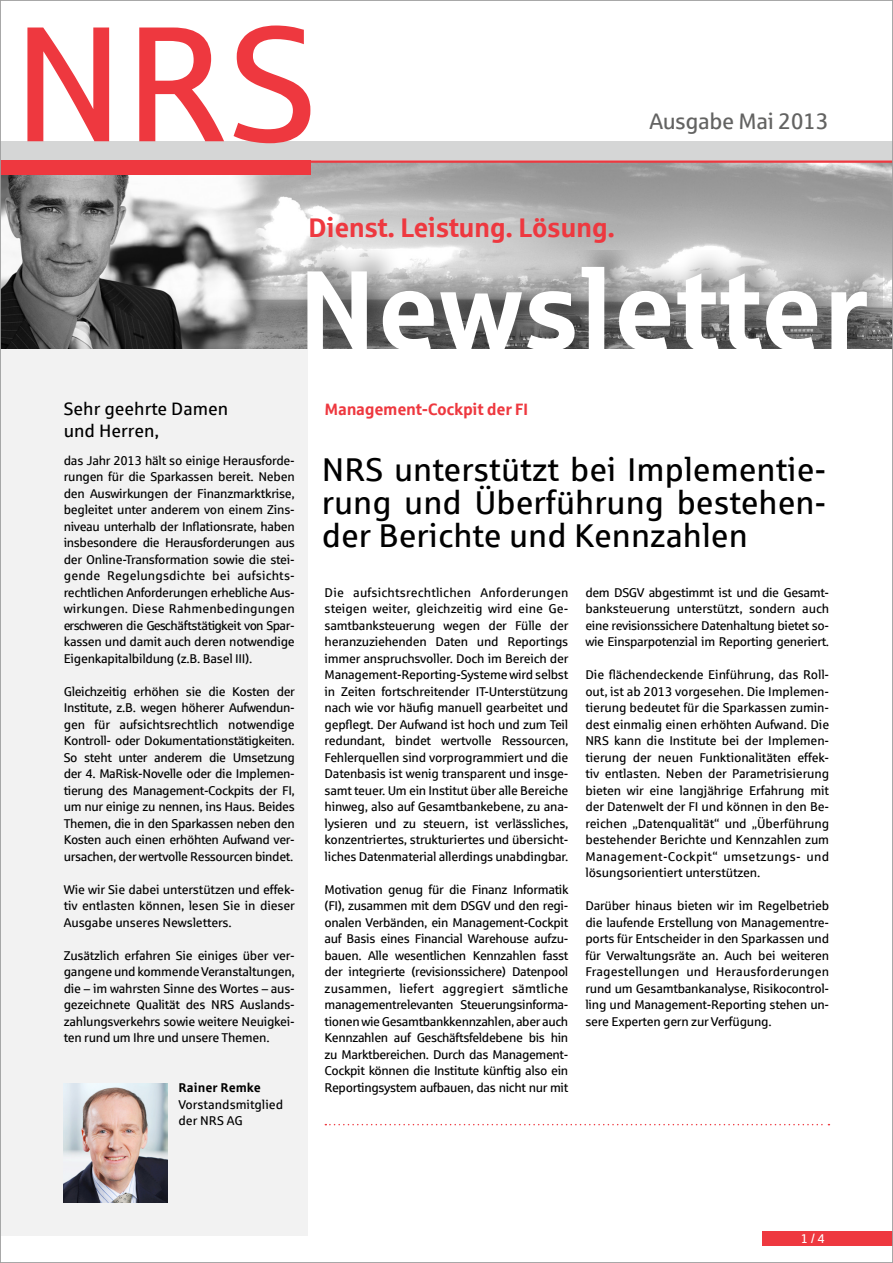
<style>
.page{position:relative;width:893px;height:1263px;background:#fff}
.page>*{position:absolute;margin:0;border:0;box-sizing:border-box;transform-origin:0 0}
.t1{font:700 112.8px "Sparkasse Rg";color:#fff}
.t2{font:33px/33px "Sparkasse Rg";color:#000;text-align:justify}
.t3{font:700 27px "Sparkasse Rg";letter-spacing:-.02em;color:#ee383f}
.t4{font:22.5px "Sparkasse Rg";letter-spacing:-.02em;color:#636362}
.t5{font:18px/22px "Sparkasse Rg";color:#000}
.t6{font:700 16.5px "Sparkasse Rg";letter-spacing:-.02em;color:#ee383f}
.t7{font:12.75px/16.5px "Sparkasse Rg";letter-spacing:-.02em;color:#000;text-align:justify}
.t8{font:12.75px/16.5px "Sparkasse Rg";color:#000}
.t9{font:700 12.75px "Sparkasse Rg";color:#000}
.t10{font:12.75px "Sparkasse Rg";color:#fff}
</style>
<div class="page">
<div style="left:763px;top:1231px;width:130px;height:15px;background:#ee383f"></div>
<div style="left:0;top:333px;width:308px;height:903px;background:#f2f2f2"></div>
<img style="left:2px;top:163px;width:889px;height:186px">
<div style="left:0;top:141px;width:893px;height:21px;background:#d5d6d6"></div>
<svg style="left:27px;top:28px;width:82px;height:113px"></svg>
<svg style="left:139px;top:28px;width:85px;height:113px"></svg>
<svg style="left:234px;top:26px;width:76px;height:117px"></svg>
<hr style="left:168px;top:160px;width:725px;height:3px;background:#ee383f">
<div style="left:0;top:160px;width:310px;height:15px;background:#ee383f"></div>
<div style="left:296px;top:250px;width:587px;height:99px;background:#000;opacity:.5"></div>
<svg style="left:325px;top:1124px;width:504px;height:1px"></svg>
<img style="left:64px;top:1083px;width:103px;height:120px">
<h3 class="t4" style="left:649px;top:108px;width:181px">Ausgabe Mai 2013</h3>
<h3 class="t3" style="left:308px;top:211px;width:308px">Dienst. Leistung. Lösung.</h3>
<h1 class="t1" style="left:298px;top:238px;width:572px">Newsletter</h1>
<h3 class="t5" style="left:64px;top:397px;width:166px">Sehr geehrte Damen und Herren,</h3>
<p class="t7" style="left:64px;top:452px;width:233px">das Jahr 2013 hält so einige Herausforde&shy;rungen für die Sparkassen bereit. Neben den Auswirkungen der Finanzmarktkrise, begleitet unter anderem von einem Zins&shy;niveau unterhalb der Inflationsrate, haben insbesondere die Herausforderungen aus der Online-Transformation sowie die stei&shy;gende Regelungsdichte bei aufsichts&shy;rechtlichen Anforderungen erhebliche Aus&shy;wirkungen. Diese Rahmenbedingungen erschweren die Geschäftstätigkeit von Spar&shy;kassen und damit auch deren notwendige Eigenkapitalbildung (z.B. Basel III).</p>
<p class="t7" style="left:64px;top:683px;width:233px">Gleichzeitig erhöhen sie die Kosten der Institute, z.B. wegen höherer Aufwendun&shy;gen für aufsichtsrechtlich notwendige Kontroll- oder Dokumentationstätigkeiten.<br>So steht unter anderem die Umsetzung der 4. MaRisk-Novelle oder die Implemen&shy;tierung des Management-Cockpits der FI, um nur einige zu nennen, ins Haus. Beides Themen, die in den Sparkassen neben den Kosten auch einen erhöhten Aufwand ver&shy;ursachen, der wertvolle Ressourcen bindet.</p>
<p class="t7" style="left:64px;top:881px;width:233px">Wie wir Sie dabei unterstützen und effek&shy;tiv entlasten können, lesen Sie in dieser Ausgabe unseres Newsletters.</p>
<p class="t7" style="left:64px;top:947px;width:233px">Zusätzlich erfahren Sie einiges über ver&shy;gangene und kommende Veranstaltungen, die – im wahrsten Sinne des Wortes – aus&shy;gezeichnete Qualität des NRS Auslands&shy;zahlungsverkehrs sowie weitere Neuigkei&shy;ten rund um Ihre und unsere Themen.</p>
<p class="t9" style="left:178px;top:1079px;width:84px">Rainer Remke</p>
<p class="t8" style="left:178px;top:1095px;width:106px">Vorstandsmitglied der NRS AG</p>
<p class="t6" style="left:325px;top:399px;width:205px">Management-Cockpit der FI</p>
<h2 class="t2" style="left:322px;top:452px;width:506px">NRS unterstützt bei Implementie&shy;rung und Überführung bestehen&shy;der Berichte und Kennzahlen</h2>
<p class="t7" style="left:325px;top:584px;width:245px">Die aufsichtsrechtlichen Anforderungen steigen weiter, gleichzeitig wird eine Ge&shy;samtbanksteuerung wegen der Fülle der heranzuziehenden Daten und Reportings immer anspruchsvoller. Doch im Bereich der Management-Reporting-Systeme wird selbst in Zeiten fortschreitender IT-Unterstützung nach wie vor häufig manuell gearbeitet und gepflegt. Der Aufwand ist hoch und zum Teil redundant, bindet wertvolle Ressourcen, Fehlerquellen sind vorprogrammiert und die Datenbasis ist wenig transparent und insge&shy;samt teuer. Um ein Institut über alle Bereiche hinweg, also auf Gesamtbankebene, zu ana&shy;lysieren und zu steuern, ist verlässliches, konzentriertes, strukturiertes und übersicht&shy;liches Datenmaterial allerdings unabdingbar.</p>
<p class="t7" style="left:325px;top:881px;width:245px">Motivation genug für die Finanz Informatik (FI), zusammen mit dem DSGV und den regi&shy;onalen Verbänden, ein Management-Cockpit auf Basis eines Financial Warehouse aufzu&shy;bauen. Alle wesentlichen Kennzahlen fasst der integrierte (revisionssichere) Datenpool zusammen, liefert aggregiert sämtliche managementrelevanten Steuerungsinforma&shy;tionen wie Gesamtbankkennzahlen, aber auch Kennzahlen auf Geschäftsfeldebene bis hin zu Marktbereichen. Durch das Management-Cockpit können die Institute künftig also ein Reportingsystem aufbauen, das nicht nur mit</p>
<p class="t7" style="left:585px;top:584px;width:245px">dem DSGV abgestimmt ist und die Gesamt&shy;banksteuerung unterstützt, sondern auch eine revisionssichere Datenhaltung bietet so&shy;wie Einsparpotenzial im Reporting generiert.</p>
<p class="t7" style="left:585px;top:666px;width:245px">Die flächendeckende Einführung, das Roll&shy;out, ist ab 2013 vorgesehen. Die Implemen&shy;tierung bedeutet für die Sparkassen zumin&shy;dest einmalig einen erhöhten Aufwand. Die NRS kann die Institute bei der Implemen&shy;tierung der neuen Funktionalitäten effek&shy;tiv entlasten. Neben der Parametrisierung bieten wir eine langjährige Erfahrung mit der Datenwelt der FI und können in den Be&shy;reichen „Datenqualität“ und „Überführung bestehender Berichte und Kennzahlen zum Management-Cockpit“ umsetzungs- und lösungsorientiert unterstützen.</p>
<p class="t7" style="left:585px;top:897px;width:245px">Darüber hinaus bieten wir im Regelbetrieb die laufende Erstellung von Managementre&shy;ports für Entscheider in den Sparkassen und für Verwaltungsräte an. Auch bei weiteren Fragestellungen und Herausforderungen rund um Gesamtbankanalyse, Risikocontrol&shy;ling und Management-Reporting stehen un&shy;sere Experten gern zur Verfügung.</p>
<p class="t10" style="left:801px;top:1231px;width:26px">1 / 4</p>
</div>
